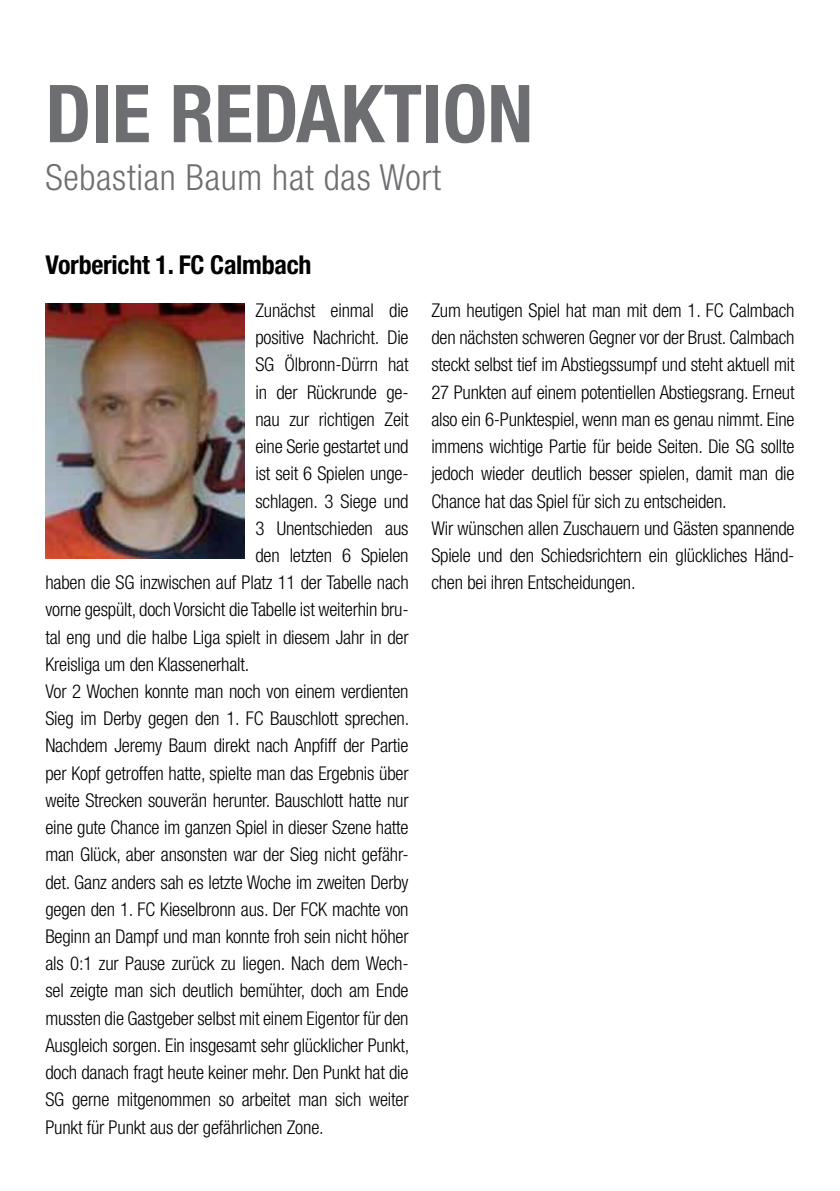
<style>
.page{position:relative;width:840px;height:1191px;background:#fff}
.page>*{position:absolute;margin:0;border:0;box-sizing:border-box;transform-origin:0 0}
.t1{font:700 condensed 80px "Helvetica Neue LT Std";color:#6d6e71}
.t2{font:300 condensed 36px "Helvetica Neue LT Std";letter-spacing:.02em;color:#6d6e71}
.t3{font:700 condensed 26px "Helvetica Neue LT Std";letter-spacing:-.01em;color:#000}
.t4{font:300 condensed 19px/27.2px "Helvetica Neue LT Std";letter-spacing:-.01em;color:#000}
</style>
<div class="page">
<img style="left:45px;top:303px;width:199px;height:255px">
<h1 class="t1" style="left:45px;top:65px;width:489px">Die Redaktion</h1>
<h2 class="t2" style="left:45px;top:157px;width:397px">Sebastian Baum hat das Wort</h2>
<h3 class="t3" style="left:45px;top:249px;width:267px">Vorbericht 1. FC Calmbach</h3>
<p class="t4" style="left:255px;top:296px;width:155px">Zunächst einmal die</p>
<p class="t4" style="left:255px;top:324px;width:155px">positive Nachricht. Die</p>
<p class="t4" style="left:255px;top:351px;width:155px">SG Ölbronn-Dürrn hat</p>
<p class="t4" style="left:255px;top:378px;width:155px">in der Rückrunde ge-</p>
<p class="t4" style="left:255px;top:405px;width:155px">nau zur richtigen Zeit</p>
<p class="t4" style="left:255px;top:432px;width:155px">eine Serie gestartet und</p>
<p class="t4" style="left:255px;top:460px;width:155px">ist seit 6 Spielen unge-</p>
<p class="t4" style="left:255px;top:487px;width:155px">schlagen. 3 Siege und</p>
<p class="t4" style="left:255px;top:514px;width:155px">3 Unentschieden aus</p>
<p class="t4" style="left:255px;top:541px;width:155px">den letzten 6 Spielen</p>
<p class="t4" style="left:45px;top:568px;width:364px">haben die SG inzwischen auf Platz 11 der Tabelle nach</p>
<p class="t4" style="left:45px;top:596px;width:364px">vorne gespült, doch Vorsicht die Tabelle ist weiterhin bru-</p>
<p class="t4" style="left:45px;top:623px;width:364px">tal eng und die halbe Liga spielt in diesem Jahr in der</p>
<p class="t4" style="left:45px;top:650px;width:205px">Kreisliga um den Klassenerhalt.</p>
<p class="t4" style="left:45px;top:677px;width:364px">Vor 2 Wochen konnte man noch von einem verdienten</p>
<p class="t4" style="left:45px;top:705px;width:365px">Sieg im Derby gegen den 1. FC Bauschlott sprechen.</p>
<p class="t4" style="left:45px;top:732px;width:364px">Nachdem Jeremy Baum direkt nach Anpfiff der Partie</p>
<p class="t4" style="left:45px;top:759px;width:364px">per Kopf getroffen hatte, spielte man das Ergebnis über</p>
<p class="t4" style="left:45px;top:786px;width:364px">weite Strecken souverän herunter. Bauschlott hatte nur</p>
<p class="t4" style="left:45px;top:813px;width:364px">eine gute Chance im ganzen Spiel in dieser Szene hatte</p>
<p class="t4" style="left:45px;top:841px;width:364px">man Glück, aber ansonsten war der Sieg nicht gefähr-</p>
<p class="t4" style="left:45px;top:868px;width:364px">det. Ganz anders sah es letzte Woche im zweiten Derby</p>
<p class="t4" style="left:45px;top:895px;width:364px">gegen den 1. FC Kieselbronn aus. Der FCK machte von</p>
<p class="t4" style="left:45px;top:922px;width:364px">Beginn an Dampf und man konnte froh sein nicht höher</p>
<p class="t4" style="left:45px;top:949px;width:364px">als 0:1 zur Pause zurück zu liegen. Nach dem Wech-</p>
<p class="t4" style="left:45px;top:977px;width:364px">sel zeigte man sich deutlich bemühter, doch am Ende</p>
<p class="t4" style="left:45px;top:1004px;width:364px">mussten die Gastgeber selbst mit einem Eigentor für den</p>
<p class="t4" style="left:45px;top:1031px;width:365px">Ausgleich sorgen. Ein insgesamt sehr glücklicher Punkt,</p>
<p class="t4" style="left:45px;top:1058px;width:364px">doch danach fragt heute keiner mehr. Den Punkt hat die</p>
<p class="t4" style="left:45px;top:1085px;width:364px">SG gerne mitgenommen so arbeitet man sich weiter</p>
<p class="t4" style="left:45px;top:1113px;width:279px">Punkt für Punkt aus der gefährlichen Zone.</p>
<p class="t4" style="left:431px;top:296px;width:364px">Zum heutigen Spiel hat man mit dem 1. FC Calmbach den nächsten schweren Gegner vor der Brust. Calmbach steckt selbst tief im Abstiegssumpf und steht aktuell mit 27 Punkten auf einem potentiellen Abstiegsrang. Erneut also ein 6-Punktespiel, wenn man es genau nimmt. Eine immens wichtige Partie für beide Seiten. Die SG sollte jedoch wieder deutlich besser spielen, damit man die Chance hat das Spiel für sich zu entscheiden.<br>Wir wünschen allen Zuschauern und Gästen spannende Spiele und den Schiedsrichtern ein glückliches Händ&shy;chen bei ihren Entscheidungen.</p>
</div>
